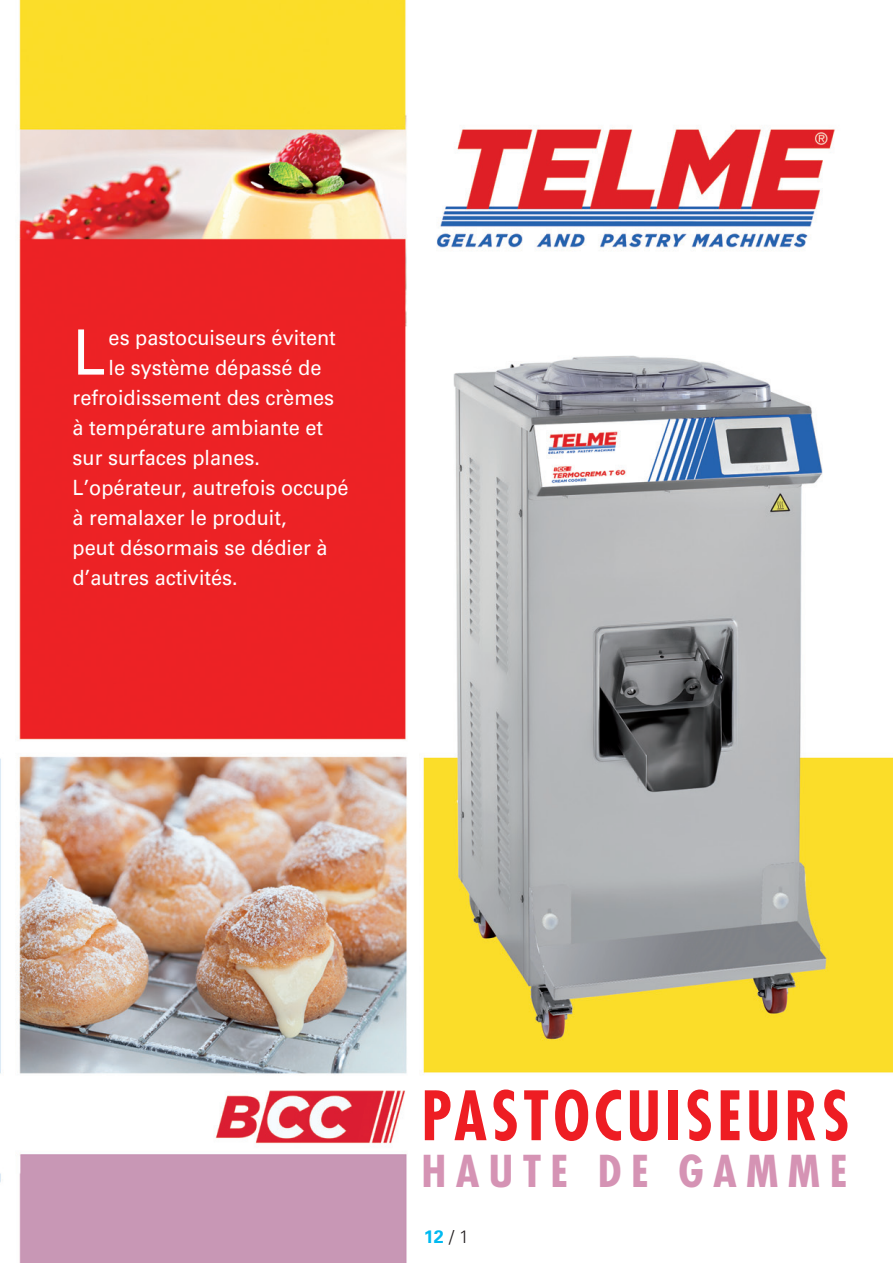
<style>
.page{position:relative;width:893px;height:1263px;background:#fff}
.page>*{position:absolute;margin:0;border:0;box-sizing:border-box;transform-origin:0 0}
.t1{font:700 condensed 66.15px "Futura";letter-spacing:.07em;color:#ee1d23;scale:.94 1}
.t2{font:62.55px "Univers";color:#fff;scale:.95 1}
.t3{font:700 condensed 42.75px "Futura";letter-spacing:.205em;color:#d593b4;scale:1.05 1}
.t4{font:21px "Univers";color:#fff;scale:.95 1}
.t5{font:700 18px "Univers";color:#00baf1}
.s1{font-weight:300;color:#231f20}
</style>
<div class="page">
<img style="left:0;top:0;width:893px;height:1263px">
<div style="left:19px;top:1080px;width:386px;height:70px;background:#fff"></div>
<img style="left:215px;top:1090px;width:190px;height:54px">
<p class="t2" style="left:73px;top:315px;width:36px">L</p>
<p class="t4" style="left:109px;top:325px;width:241px">es pastocuiseurs évitent</p>
<p class="t4" style="left:109px;top:355px;width:226px">le système dépassé de</p>
<p class="t4" style="left:73px;top:385px;width:277px">refroidissement des crèmes</p>
<p class="t4" style="left:73px;top:415px;width:265px">à température ambiante et</p>
<p class="t4" style="left:73px;top:445px;width:199px">sur surfaces planes.</p>
<p class="t4" style="left:73px;top:475px;width:292px">L’opérateur, autrefois occupé</p>
<p class="t4" style="left:73px;top:505px;width:227px">à remalaxer le produit,</p>
<p class="t4" style="left:73px;top:535px;width:270px">peut désormais se dédier à</p>
<p class="t4" style="left:73px;top:565px;width:175px">d’autres activités.</p>
<p class="t1" style="left:421px;top:1075px;width:457px">PASTOCUISEURS</p>
<p class="t3" style="left:421px;top:1144px;width:407px">HAUTE DE GAMME</p>
<p class="t5" style="left:424px;top:1226px;width:47px">12 <span class="s1">/ 1</span></p>
</div>
